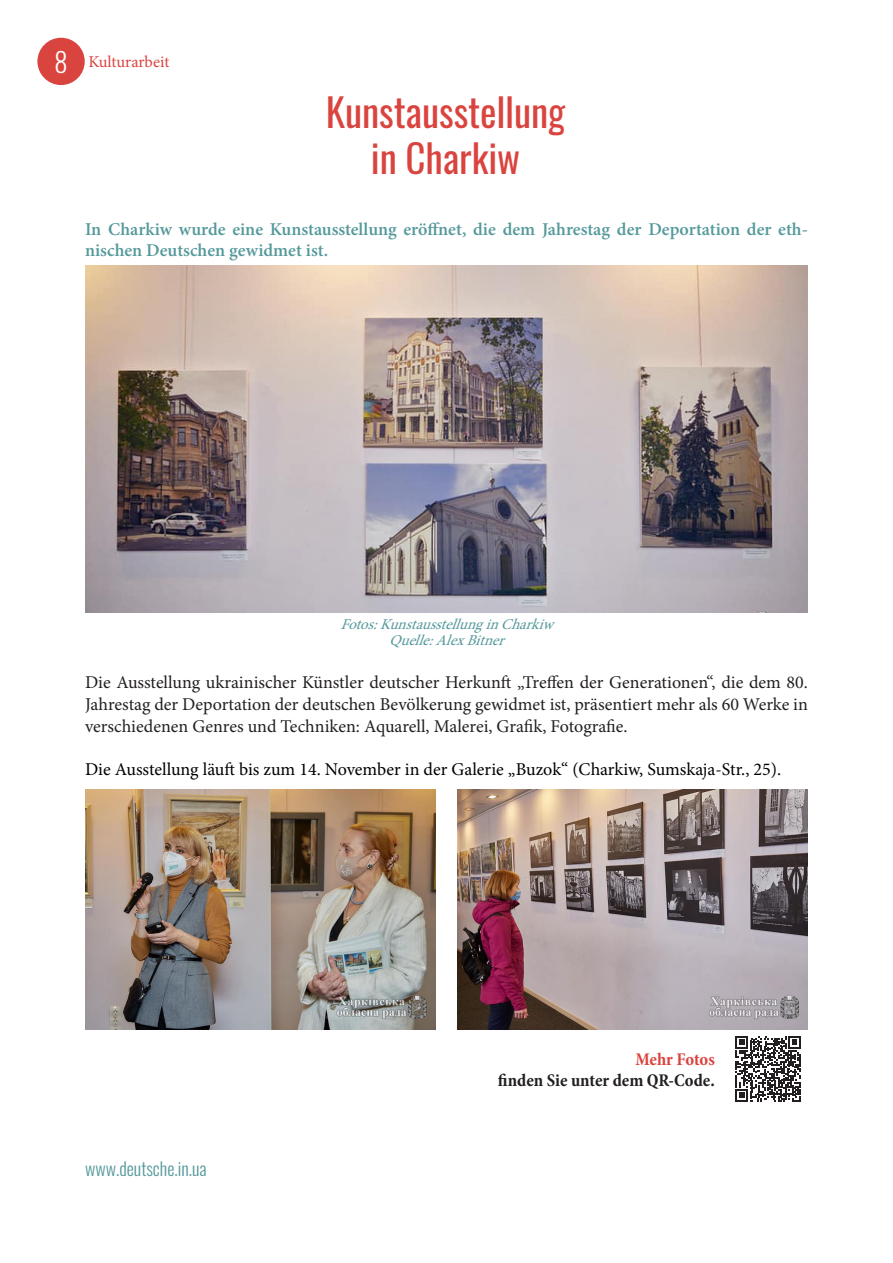
<style>
.page{position:relative;width:893px;height:1263px;background:#fff}
.page>*{position:absolute;margin:0;border:0;box-sizing:border-box;transform-origin:0 0}
.t1{font:italic 39px "Oswald";color:#da443f}
.t2{font:300 27px "Oswald";color:#fff}
.t3{font:18px/21.6px "Minion Pro";color:#231f20;text-align:justify}
.t4{font:600 18px/21.6px "Minion Pro";color:#55999b}
.t5{font:18px "Minion Pro";color:#000}
.t6{font:700 condensed 18px "Minion Pro";color:#231f20}
.t7{font:300 18px "Oswald";color:#55999b}
.t8{font:700 condensed 18px "Minion Pro";letter-spacing:-.01em;color:#da443f}
.t9{font:16.5px "Minion Pro";color:#da443f}
.t10{font:italic 15px "Minion Pro";color:#55999b}
</style>
<div class="page">
<div style="left:37px;top:38px;width:48px;height:47px;background:#da443f;border-radius:50%"></div>
<img style="left:85px;top:266px;width:723px;height:346px">
<img style="left:457px;top:789px;width:351px;height:240px">
<img style="left:85px;top:789px;width:351px;height:240px">
<svg style="left:735px;top:1036px;width:66px;height:65px"></svg>
<p class="t2" style="left:55px;top:44px;width:15px">8</p>
<p class="t9" style="left:88px;top:51px;width:82px">Kulturarbeit</p>
<p class="t1" style="left:327px;top:85px;width:241px">Kunstausstellung</p>
<p class="t1" style="left:372px;top:132px;width:156px">in Charkiw</p>
<p class="t4" style="left:85px;top:218px;width:724px">In Charkiw wurde eine Kunstausstellung eröffnet, die dem Jahrestag der Deportation der eth&shy;nischen Deutschen gewidmet ist.</p>
<p class="t10" style="left:340px;top:614px;width:221px">Fotos:KunstausstellunginCharkiw</p>
<p class="t10" style="left:389px;top:630px;width:124px">Quelle:AlexBitner</p>
<p class="t3" style="left:85px;top:672px;width:724px">Die Ausstellung ukrainischer Künstler deutscher Herkunft „Treffen der Generationen“, die dem 80.<br>Jahrestag der Deportation der deutschen Bevölkerung gewidmet ist, präsentiert mehr als 60 Werke in verschiedenen Genres und Techniken: Aquarell, Malerei, Grafik, Fotografie.</p>
<p class="t5" style="left:85px;top:757px;width:698px">Die Ausstellung läuft bis zum 14. November in der Galerie „Buzok“ (Charkiw, Sumskaja-Str., 25).</p>
<p class="t7" style="left:85px;top:1156px;width:123px">www.deutsche.in.ua</p>
<p class="t8" style="left:635px;top:1046px;width:81px">Mehr Fotos</p>
<p class="t6" style="left:498px;top:1068px;width:218px">finden Sie unter dem QR-Code.</p>
</div>
